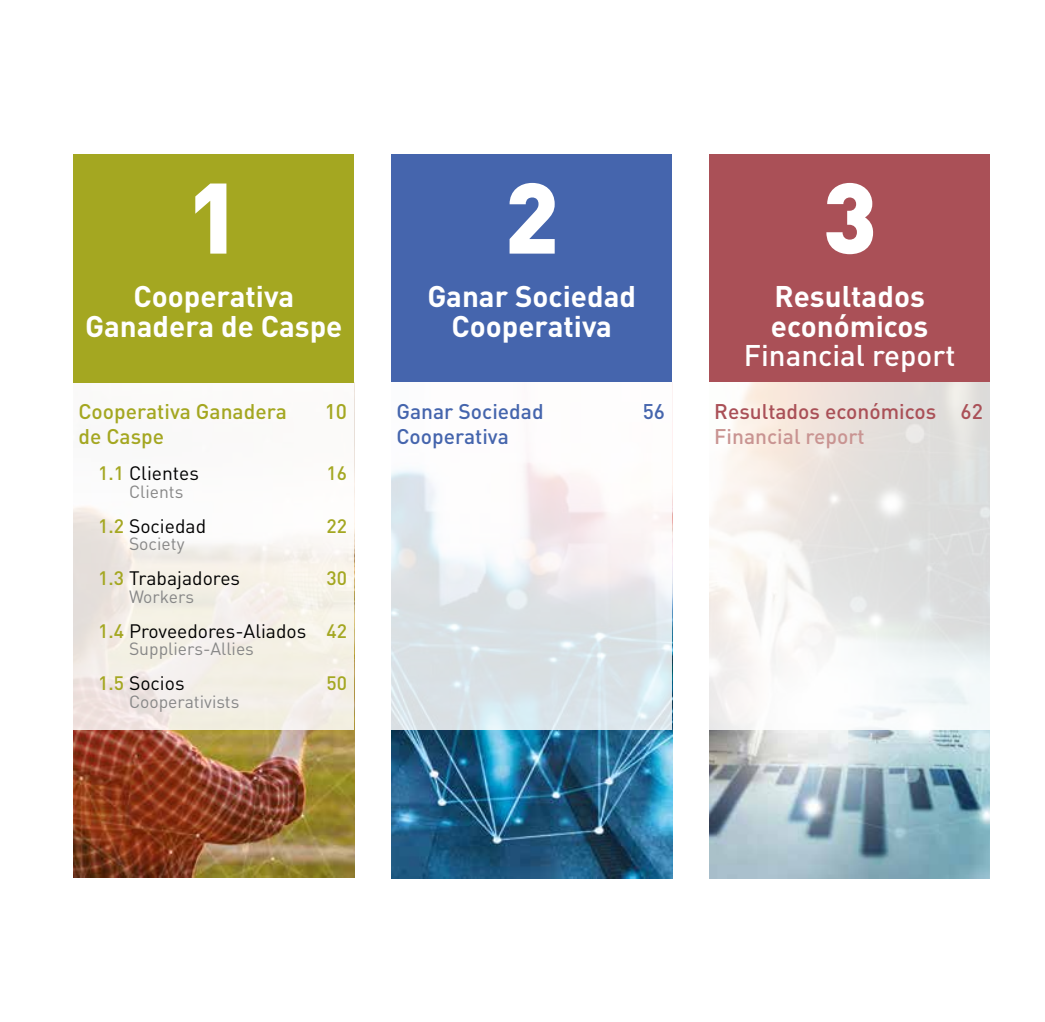
<style>
.page{position:relative;width:1045px;height:1022px;background:#fff}
.page>*{position:absolute;margin:0;border:0;box-sizing:border-box;transform-origin:0 0}
.t1{font:900 98.35px "DIN Pro";color:#fff}
.t2{font:700 29.57px/29.6px "DIN Pro";color:#fff;text-align:center}
.t3{font:500 29.57px "DIN Pro";color:#fff}
.t4{font:500 21px/24.5px "DIN Pro";color:#a4a721}
.t5{font:500 21px/24.5px "DIN Pro";color:#4565ad}
.t6{font:500 21px "DIN Pro";color:#aa5057}
.t7{font:500 21px "DIN Pro";color:#c99492}
.t8{font:19.25px "DIN Pro";color:#000}
.t9{font:500 19.25px "DIN Pro";color:#a4a721}
.t10{font:17.5px "DIN Pro";color:#878787}
.s1{font-weight:500;color:#a4a721}
</style>
<div class="page">
<img style="left:73px;top:729px;width:281px;height:149px">
<svg style="left:73px;top:382px;width:281px;height:347px"></svg>
<div style="left:709px;top:154px;width:280px;height:228px;background:#aa5057"></div>
<div style="left:391px;top:154px;width:281px;height:228px;background:#4565ad"></div>
<div style="left:73px;top:154px;width:281px;height:228px;background:#a4a721"></div>
<img style="left:391px;top:729px;width:281px;height:149px">
<svg style="left:391px;top:461px;width:281px;height:268px"></svg>
<img style="left:709px;top:729px;width:280px;height:149px">
<svg style="left:709px;top:382px;width:280px;height:347px"></svg>
<h1 class="t1" style="left:186px;top:151px;width:56px">1</h1>
<p class="t2" style="left:85px;top:280px;width:258px">Cooperativa<br>Ganadera de Caspe</p>
<p class="t4" style="left:78px;top:398px;width:210px">Cooperativa Ganadera de Caspe</p>
<p class="t4" style="left:324px;top:398px;width:24px">10</p>
<p class="t8" style="left:98px;top:460px;width:102px"><span class="s1">1.1</span> Clientes</p>
<p class="t10" style="left:129px;top:479px;width:56px">Clients</p>
<p class="t8" style="left:98px;top:512px;width:109px"><span class="s1">1.2</span> Sociedad</p>
<p class="t10" style="left:129px;top:532px;width:57px">Society</p>
<p class="t8" style="left:98px;top:565px;width:143px"><span class="s1">1.3</span> Trabajadores</p>
<p class="t10" style="left:129px;top:584px;width:67px">Workers</p>
<p class="t8" style="left:98px;top:617px;width:209px"><span class="s1">1.4</span> Proveedores-Aliados</p>
<p class="t10" style="left:129px;top:637px;width:126px">Suppliers-Allies</p>
<p class="t8" style="left:98px;top:670px;width:88px"><span class="s1">1.5</span> Socios</p>
<p class="t10" style="left:129px;top:689px;width:112px">Cooperativists</p>
<p class="t9" style="left:326px;top:460px;width:22px">16</p>
<p class="t9" style="left:326px;top:512px;width:22px">22</p>
<p class="t9" style="left:326px;top:565px;width:22px">30</p>
<p class="t9" style="left:326px;top:617px;width:22px">42</p>
<p class="t9" style="left:326px;top:670px;width:22px">50</p>
<h1 class="t1" style="left:504px;top:151px;width:56px">2</h1>
<p class="t2" style="left:427px;top:280px;width:210px">Ganar Sociedad<br>Cooperativa</p>
<h1 class="t1" style="left:822px;top:151px;width:56px">3</h1>
<p class="t2" style="left:770px;top:280px;width:159px;text-align:left">Resultados económicos</p>
<p class="t3" style="left:743px;top:335px;width:213px">Financial report</p>
<p class="t5" style="left:396px;top:398px;width:149px">Ganar Sociedad<br>Cooperativa</p>
<p class="t5" style="left:642px;top:398px;width:24px">56</p>
<p class="t6" style="left:714px;top:397px;width:223px">Resultados económicos</p>
<p class="t7" style="left:714px;top:422px;width:152px">Financial report</p>
<p class="t6" style="left:960px;top:397px;width:24px">62</p>
</div>
